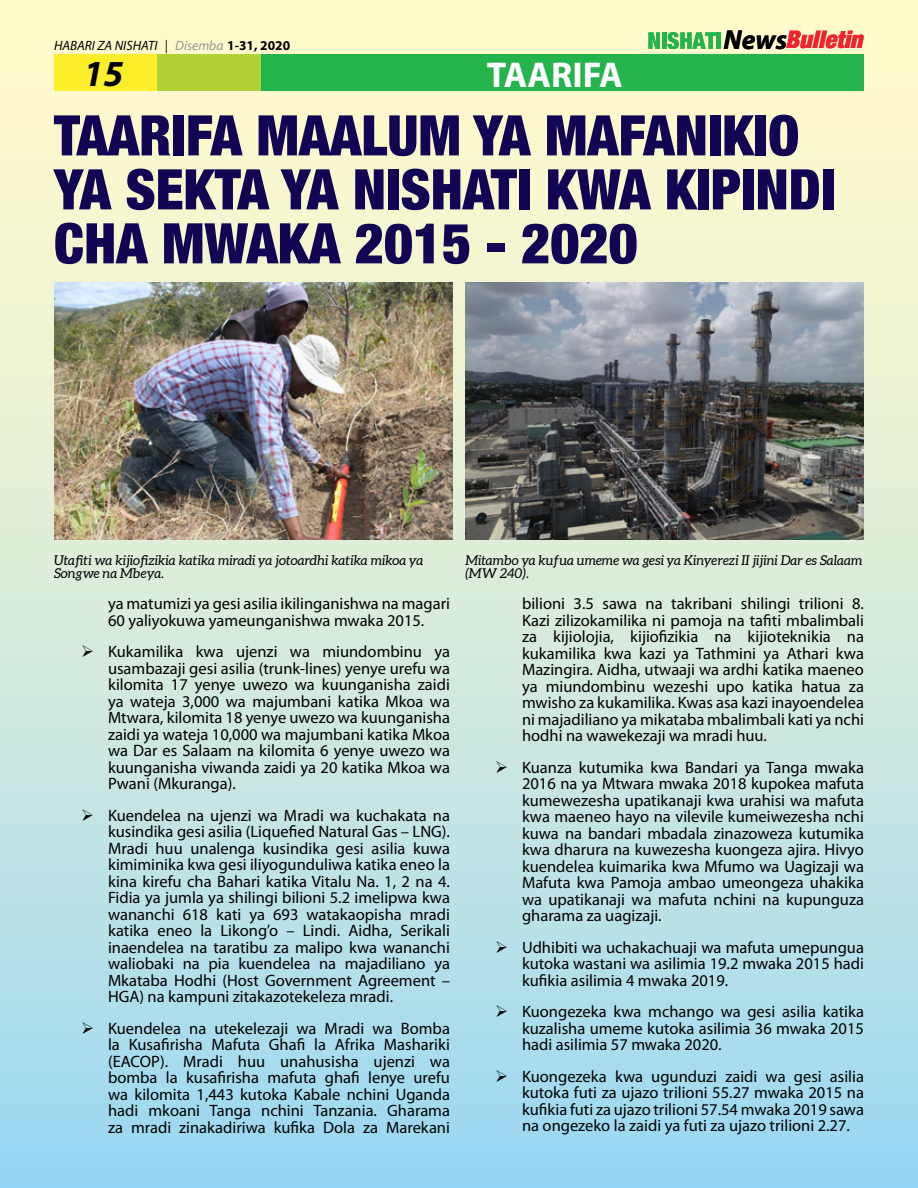
<style>
.page{position:relative;width:918px;height:1188px;background:#fff}
.page>*{position:absolute;margin:0;border:0;box-sizing:border-box;transform-origin:0 0}
.t1{font:900 condensed 56.1px/54px "Helvetica Neue";color:#120554}
.t2{font:italic 700 36.9px "Myriad Pro";color:#000}
.t3{font:700 36px "Myriad Pro";color:#fff}
.t4{font:italic 900 condensed 24.3px "Helvetica Neue";color:#ee252e}
.t5{font:16.5px/16.5px "Myriad Pro";color:#000;text-align:justify}
.t6{font:italic 13.5px/13.5px "Aleo";color:#000}
.t7{font:italic 13.5px "Myriad Pro";color:#000}
.s1{color:#939598}
.s2{font-weight:700;font-style:normal}
.s3{font-family:"Myriad Pro";font-weight:700;font-stretch:normal;font-size:27.6px;color:#000101}
</style>
<div class="page">
<div style="left:0;top:0;width:918px;height:1188px;background:linear-gradient(to bottom,#fffdc8,#a0d9f1)"></div>
<img style="left:54px;top:283px;width:399px;height:257px">
<img style="left:465px;top:283px;width:399px;height:257px">
<svg style="left:648px;top:32px;width:12px;height:17px"></svg>
<hr style="left:662px;top:32px;width:4px;height:17px;background:#25b34b">
<svg style="left:668px;top:32px;width:48px;height:17px"></svg>
<hr style="left:717px;top:32px;width:4px;height:17px;background:#25b34b">
<svg style="left:786px;top:31px;width:2px;height:18px"></svg>
<div style="left:261px;top:54px;width:603px;height:37px;background:#25b34b"></div>
<div style="left:157px;top:54px;width:104px;height:37px;background:#b2d136"></div>
<div style="left:54px;top:54px;width:103px;height:37px;background:#fcee2b"></div>
<svg style="left:94px;top:657px;width:17px;height:1px"></svg>
<svg style="left:94px;top:821px;width:17px;height:1px"></svg>
<svg style="left:94px;top:1034px;width:17px;height:1px"></svg>
<svg style="left:508px;top:773px;width:17px;height:1px"></svg>
<svg style="left:508px;top:953px;width:17px;height:1px"></svg>
<svg style="left:508px;top:1017px;width:17px;height:1px"></svg>
<svg style="left:508px;top:1082px;width:17px;height:1px"></svg>
<p class="t7" style="left:54px;top:37px;width:238px">HABARI ZA NISHATI | <span class="s1">Disemba</span> <span class="s2">1-31, 2020</span></p>
<h2 class="t2" style="left:84px;top:49px;width:41px">15</h2>
<h3 class="t3" style="left:487px;top:54px;width:138px">TAARIFA</h3>
<h3 class="t4" style="left:723px;top:25px;width:141px"><span class="s3">News</span>Bulletin</h3>
<h1 class="t1" style="left:54px;top:108px;width:783px">TAARIFA MAALUM YA MAFANIKIO<br>YA SEKTA YA NISHATI KWA KIPINDI<br>CHA MWAKA 2015 - 2020</h1>
<p class="t6" style="left:54px;top:553px;width:371px">Utafiti wa kijiofizikia katika miradi ya jotoardhi katika mikoa ya<br>Songwe na Mbeya.</p>
<p class="t6" style="left:465px;top:553px;width:399px">Mitambo ya kufua umeme wa gesi ya Kinyerezi II jijini Dar es Salaam (MW 240).</p>
<p class="t5" style="left:108px;top:595px;width:344px">ya matumizi ya gesi asilia ikilinganishwa na magari<br>60 yaliyokuwa yameunganishwa mwaka 2015.</p>
<p class="t5" style="left:108px;top:643px;width:344px;text-indent:-27px">➢ Kukamilika kwa ujenzi wa miundombinu ya usambazaji gesi asilia (trunk-lines) yenye urefu wa kilomita 17 yenye uwezo wa kuunganisha zaidi ya wateja 3,000 wa majumbani katika Mkoa wa Mtwara, kilomita 18 yenye uwezo wa kuunganisha zaidi ya wateja 10,000 wa majumbani katika Mkoa wa Dar es Salaam na kilomita 6 yenye uwezo wa kuunganisha viwanda zaidi ya 20 katika Mkoa wa Pwani (Mkuranga).</p>
<p class="t5" style="left:108px;top:807px;width:344px;text-indent:-27px">➢ Kuendelea na ujenzi wa Mradi wa kuchakata na kusindika gesi asilia (Liquefied Natural Gas – LNG).<br>Mradi huu unalenga kusindika gesi asilia kuwa kimiminika kwa gesi iliyogunduliwa katika eneo la kina kirefu cha Bahari katika Vitalu Na. 1, 2 na 4.<br>Fidia ya jumla ya shilingi bilioni 5.2 imelipwa kwa wananchi 618 kati ya 693 watakaopisha mradi katika eneo la Likong’o – Lindi. Aidha, Serikali inaendelea na taratibu za malipo kwa wananchi waliobaki na pia kuendelea na majadiliano ya Mkataba Hodhi (Host Government Agreement – HGA) na kampuni zitakazotekeleza mradi.</p>
<p class="t5" style="left:108px;top:1020px;width:344px;text-indent:-27px">➢ Kuendelea na utekelezaji wa Mradi wa Bomba la Kusafirisha Mafuta Ghafi la Afrika Mashariki (EACOP). Mradi huu unahusisha ujenzi wa bomba la kusafirisha mafuta ghafi lenye urefu wa kilomita 1,443 kutoka Kabale nchini Uganda hadi mkoani Tanga nchini Tanzania. Gharama za mradi zinakadiriwa kufika Dola za Marekani</p>
<p class="t5" style="left:522px;top:595px;width:344px">bilioni 3.5 sawa na takribani shilingi trilioni 8.<br>Kazi zilizokamilika ni pamoja na tafiti mbalimbali za kijiolojia, kijiofizikia na kijioteknikia na kukamilika kwa kazi ya Tathmini ya Athari kwa Mazingira. Aidha, utwaaji wa ardhi katika maeneo ya miundombinu wezeshi upo katika hatua za mwisho za kukamilika. Kwas asa kazi inayoendelea ni majadiliano ya mikataba mbalimbali kati ya nchi hodhi na wawekezaji wa mradi huu.</p>
<p class="t5" style="left:522px;top:759px;width:344px;text-indent:-27px">➢ Kuanza kutumika kwa Bandari ya Tanga mwaka 2016 na ya Mtwara mwaka 2018 kupokea mafuta kumewezesha upatikanaji kwa urahisi wa mafuta kwa maeneo hayo na vilevile kumeiwezesha nchi kuwa na bandari mbadala zinazoweza kutumika kwa dharura na kuwezesha kuongeza ajira. Hivyo kuendelea kuimarika kwa Mfumo wa Uagizaji wa Mafuta kwa Pamoja ambao umeongeza uhakika wa upatikanaji wa mafuta nchini na kupunguza gharama za uagizaji.</p>
<p class="t5" style="left:522px;top:939px;width:344px;text-indent:-27px">➢ Udhibiti wa uchakachuaji wa mafuta umepungua kutoka wastani wa asilimia 19.2 mwaka 2015 hadi kufikia asilimia 4 mwaka 2019.</p>
<p class="t5" style="left:522px;top:1003px;width:344px;text-indent:-27px">➢ Kuongezeka kwa mchango wa gesi asilia katika kuzalisha umeme kutoka asilimia 36 mwaka 2015 hadi asilimia 57 mwaka 2020.</p>
<p class="t5" style="left:522px;top:1068px;width:344px;text-indent:-27px">➢ Kuongezeka kwa ugunduzi zaidi wa gesi asilia kutoka futi za ujazo trilioni 55.27 mwaka 2015 na kufikia futi za ujazo trilioni 57.54 mwaka 2019 sawa na ongezeko la zaidi ya futi za ujazo trilioni 2.27.</p>
</div>
